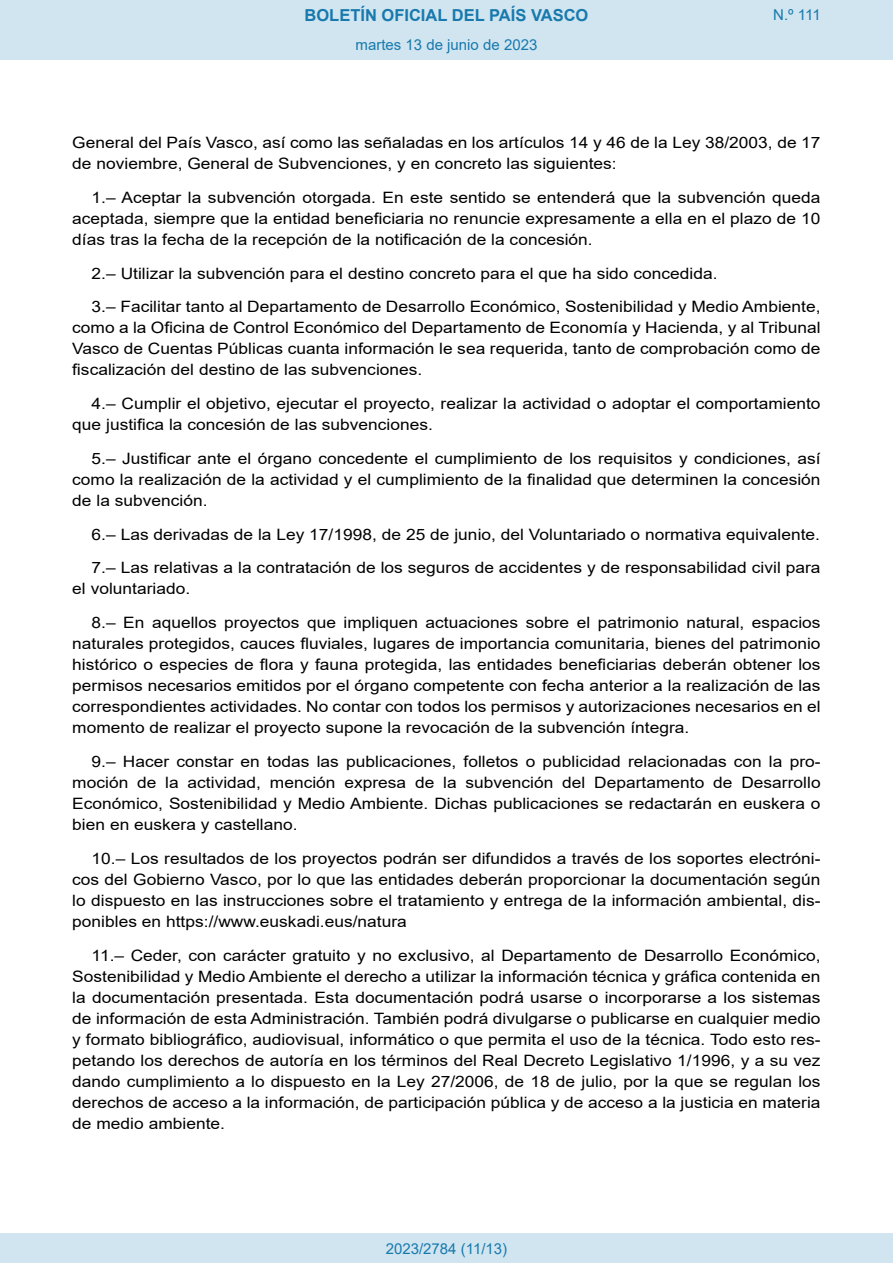
<style>
.page{position:relative;width:893px;height:1263px;background:#fff}
.page>*{position:absolute;margin:0;border:0;box-sizing:border-box;transform-origin:0 0}
.t1{font:700 16.5px "Arial";color:#1879ad}
.BOPVDetalle{font:15.6px/21px "Arial";color:#000;text-align:justify;scale:1.11 1}
.Paginacion_Centro{font:15px "Arial";color:#1879ad}
</style>
<div class="page">
<div style="left:0;top:0;width:893px;height:60px;background:#d0e5f0"></div>
<div style="left:0;top:1233px;width:893px;height:30px;background:#d0e5f0"></div>
<p class="t1" style="left:305px;top:3px;width:285px">BOLETÍN OFICIAL DEL PAÍS VASCO</p>
<p class="Paginacion_Centro" style="left:356px;top:35px;width:183px">martes 13 de junio de 2023</p>
<p class="Paginacion_Centro" style="left:773px;top:5px;width:49px">N.º 111</p>
<p class="BOPVDetalle" style="left:72px;top:132px;width:676px">General del País Vasco, así como las señaladas en los artículos 14 y 46 de la Ley 38/2003, de 17 de noviembre, General de Subvenciones, y en concreto las siguientes:</p>
<p class="BOPVDetalle" style="left:72px;top:187px;width:676px;text-indent:19px">1.– Aceptar la subvención otorgada. En este sentido se entenderá que la subvención queda aceptada, siempre que la entidad beneficiaria no renuncie expresamente a ella en el plazo de 10 días tras la fecha de la recepción de la notificación de la concesión.</p>
<p class="BOPVDetalle" style="left:92px;top:263px;width:565px">2.– Utilizar la subvención para el destino concreto para el que ha sido concedida.</p>
<p class="BOPVDetalle" style="left:72px;top:296px;width:676px;text-indent:19px">3.– Facilitar tanto al Departamento de Desarrollo Económico, Sostenibilidad y Medio Ambiente, como a la Oficina de Control Económico del Departamento de Economía y Hacienda, y al Tribunal Vasco de Cuentas Públicas cuanta información le sea requerida, tanto de comprobación como de fiscalización del destino de las subvenciones.</p>
<p class="BOPVDetalle" style="left:72px;top:393px;width:676px;text-indent:19px">4.– Cumplir el objetivo, ejecutar el proyecto, realizar la actividad o adoptar el comportamiento que justifica la concesión de las subvenciones.</p>
<p class="BOPVDetalle" style="left:72px;top:448px;width:676px;text-indent:19px">5.– Justificar ante el órgano concedente el cumplimiento de los requisitos y condiciones, así como la realización de la actividad y el cumplimiento de la finalidad que determinen la concesión de la subvención.</p>
<p class="BOPVDetalle" style="left:92px;top:524px;width:658px">6.– Las derivadas de la Ley 17/1998, de 25 de junio, del Voluntariado o normativa equivalente.</p>
<p class="BOPVDetalle" style="left:72px;top:557px;width:676px;text-indent:19px">7.– Las relativas a la contratación de los seguros de accidentes y de responsabilidad civil para el voluntariado.</p>
<p class="BOPVDetalle" style="left:72px;top:612px;width:676px;text-indent:19px">8.– En aquellos proyectos que impliquen actuaciones sobre el patrimonio natural, espacios naturales protegidos, cauces fluviales, lugares de importancia comunitaria, bienes del patrimonio histórico o especies de flora y fauna protegida, las entidades beneficiarias deberán obtener los permisos necesarios emitidos por el órgano competente con fecha anterior a la realización de las correspondientes actividades. No contar con todos los permisos y autorizaciones necesarios en el momento de realizar el proyecto supone la revocación de la subvención íntegra.</p>
<p class="BOPVDetalle" style="left:72px;top:751px;width:676px;text-indent:19px">9.– Hacer constar en todas las publicaciones, folletos o publicidad relacionadas con la pro&shy;moción de la actividad, mención expresa de la subvención del Departamento de Desarrollo Económico, Sostenibilidad y Medio Ambiente. Dichas publicaciones se redactarán en euskera o bien en euskera y castellano.</p>
<p class="BOPVDetalle" style="left:72px;top:848px;width:676px;text-indent:19px">10.– Los resultados de los proyectos podrán ser difundidos a través de los soportes electróni&shy;cos del Gobierno Vasco, por lo que las entidades deberán proporcionar la documentación según lo dispuesto en las instrucciones sobre el tratamiento y entrega de la información ambiental, dis&shy;ponibles en https://www.euskadi.eus/natura</p>
<p class="BOPVDetalle" style="left:72px;top:944px;width:676px;text-indent:19px">11.– Ceder, con carácter gratuito y no exclusivo, al Departamento de Desarrollo Económico, Sostenibilidad y Medio Ambiente el derecho a utilizar la información técnica y gráfica contenida en la documentación presentada. Esta documentación podrá usarse o incorporarse a los sistemas de información de esta Administración. También podrá divulgarse o publicarse en cualquier medio y formato bibliográfico, audiovisual, informático o que permita el uso de la técnica. Todo esto res&shy;petando los derechos de autoría en los términos del Real Decreto Legislativo 1/1996, y a su vez dando cumplimiento a lo dispuesto en la Ley 27/2006, de 18 de julio, por la que se regulan los derechos de acceso a la información, de participación pública y de acceso a la justicia en materia de medio ambiente.</p>
<p class="Paginacion_Centro" style="left:386px;top:1238px;width:123px">2023/2784 (11/13)</p>
</div>
